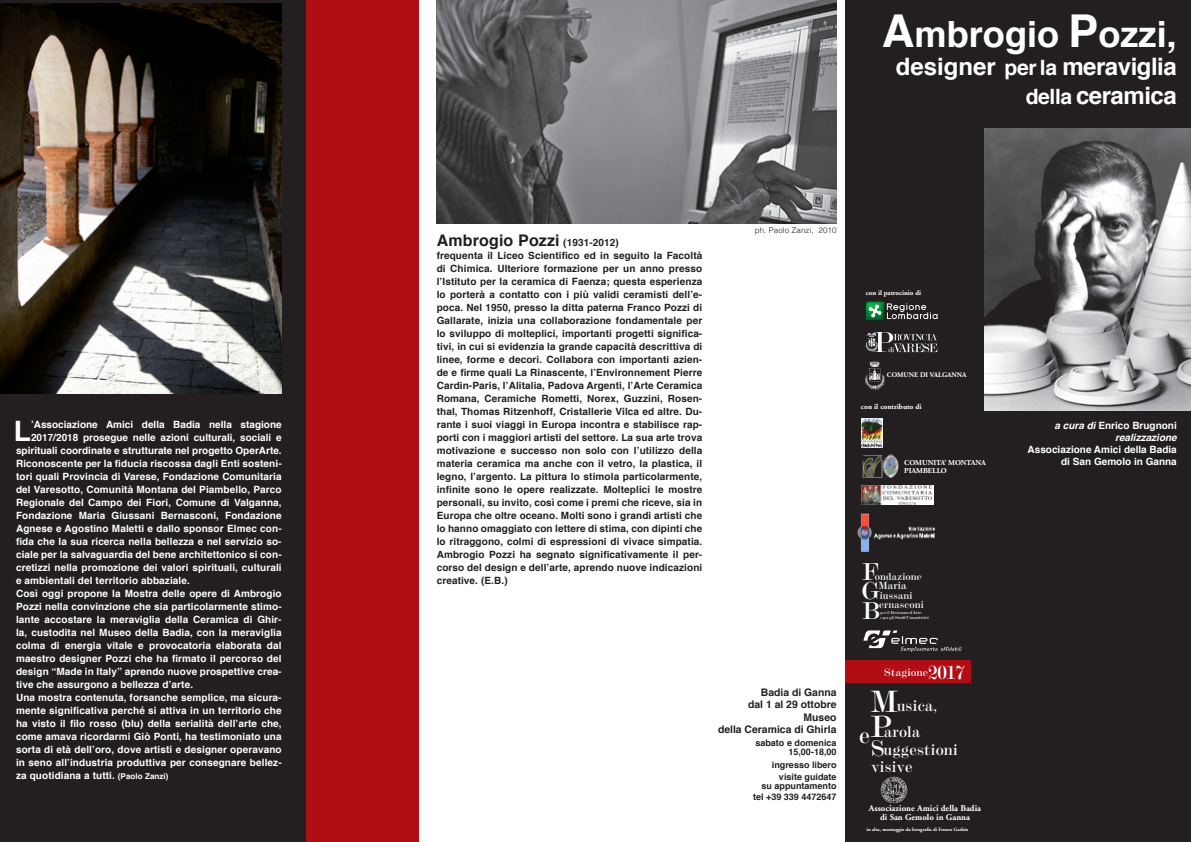
<style>
.page{position:relative;width:1191px;height:842px;background:#fff}
.page>*{position:absolute;margin:0;border:0;box-sizing:border-box;transform-origin:0 0}
.t1{font:700 36.2px "Helvetica";color:#fff}
.t2{font:700 28.1px "Helvetica";color:#fff}
.t3{font:25.1px "Modern 20 BT Roman B";color:#fff}
.t4{font:700 24px/28.8px "Helvetica";letter-spacing:-.02em;color:#fff;text-align:right}
.t5{font:23.1px "Modern 20 BT Roman B";color:#fff}
.t6{font:700 16px "Helvetica";letter-spacing:.01em;color:#231f20}
.t7{font:15.9px/25.2px "Modern 20 BT Roman B";color:#fff}
.t8{font:11.1px "Modern 20 BT Roman B";color:#fff}
.t9{font:10.8px "Modern 20 BT Roman B";color:#fff}
.t10{font:700 10.4px/12.5px "Helvetica";color:#231f20;text-align:right}
.t11{font:10.3px "Modern 20 BT Roman B";color:#fff}
.t12{font:700 10px/12px "Helvetica";letter-spacing:.01em;color:#fff;text-align:right}
.t13{font:700 10px/13px "Helvetica";letter-spacing:.01em;color:#231f20;text-align:justify}
.t14{font:italic 700 10px/12px "Helvetica";color:#fff;text-align:right}
.t15{font:700 9px/9.1px "Helvetica";color:#231f20;text-align:right}
.t16{font:700 8.8px/8.8px "Adobe Garamond";color:#fff;text-align:center}
.t17{font:300 8px "Helvetica";letter-spacing:.01em;color:#231f20}
.t18{font:700 7.6px "Adobe Garamond";color:#fff}
.t19{font:700 7.5px/7.6px "Adobe Garamond Pro";color:#fff}
.t20{font:700 7px "Adobe Garamond";color:#fff}
.t21{font:700 5px "Adobe Garamond";color:#fff}
.t22{font:4.5px/5.4px "Modern 20 BT Roman B";color:#fff}
.s1{font-size:8px}
.s2{font-size:45.2px}
.s3{font-size:21.1px}
.s4{font-size:10px}
.s5{font-size:4px}
.s6{font-size:20.3px}
.s7{font-size:31.7px}
.s8{font-size:23.1px}
.s9{font-style:normal}
</style>
<div class="page">
<div style="left:845px;top:0;width:346px;height:842px;background:#231f20"></div>
<img style="left:881px;top:777px;width:27px;height:26px">
<div style="left:845px;top:660px;width:125px;height:23px;background:#b00d15"></div>
<img style="left:984px;top:129px;width:207px;height:32px">
<img style="left:984px;top:161px;width:207px;height:250px">
<img style="left:865px;top:332px;width:72px;height:21px">
<img style="left:865px;top:362px;width:20px;height:28px">
<svg style="left:866px;top:302px;width:71px;height:18px"></svg>
<svg style="left:863px;top:630px;width:98px;height:22px"></svg>
<img style="left:862px;top:454px;width:36px;height:23px">
<img style="left:861px;top:419px;width:22px;height:28px">
<img style="left:861px;top:485px;width:72px;height:20px">
<img style="left:857px;top:513px;width:78px;height:39px">
<img style="left:437px;top:0;width:399px;height:223px">
<div style="left:0;top:0;width:419px;height:842px;background:#231f20"></div>
<div style="left:306px;top:0;width:113px;height:842px;background:#b00d15"></div>
<img style="left:0;top:3px;width:282px;height:390px">
<h2 class="t2" style="left:14px;top:408px;width:19px">L</h2>
<p class="t12" style="left:31px;top:418px;width:252px">’Associazione Amici della Badia nella stagione</p>
<p class="t12" style="left:31px;top:431px;width:252px">2017/2018 prosegue nelle azioni culturali, sociali e</p>
<p class="t12" style="left:16px;top:444px;width:267px">spirituali coordinate e strutturate nel progetto OperArte.</p>
<p class="t12" style="left:16px;top:457px;width:267px">Riconoscente per la fiducia riscossa dagli Enti sosteni-</p>
<p class="t12" style="left:16px;top:470px;width:267px">tori quali Provincia di Varese, Fondazione Comunitaria</p>
<p class="t12" style="left:16px;top:483px;width:267px">del Varesotto, Comunità Montana del Piambello, Parco</p>
<p class="t12" style="left:16px;top:496px;width:267px">Regionale del Campo dei Fiori, Comune di Valganna,</p>
<p class="t12" style="left:16px;top:509px;width:267px">Fondazione Maria Giussani Bernasconi, Fondazione</p>
<p class="t12" style="left:16px;top:522px;width:267px">Agnese e Agostino Maletti e dallo sponsor Elmec con-</p>
<p class="t12" style="left:16px;top:535px;width:267px">fida che la sua ricerca nella bellezza e nel servizio so-</p>
<p class="t12" style="left:16px;top:548px;width:267px">ciale per la salvaguardia del bene architettonico si con-</p>
<p class="t12" style="left:16px;top:561px;width:267px">cretizzi nella promozione dei valori spirituali, culturali</p>
<p class="t12" style="left:16px;top:574px;width:175px">e ambientali del territorio abbaziale.</p>
<p class="t12" style="left:16px;top:587px;width:267px">Così oggi propone la Mostra delle opere di Ambrogio</p>
<p class="t12" style="left:16px;top:600px;width:267px">Pozzi nella convinzione che sia particolarmente stimo-</p>
<p class="t12" style="left:16px;top:613px;width:267px">lante accostare la meraviglia della Ceramica di Ghir-</p>
<p class="t12" style="left:16px;top:626px;width:267px">la, custodita nel Museo della Badia, con la meraviglia</p>
<p class="t12" style="left:16px;top:639px;width:267px">colma di energia vitale e provocatoria elaborata dal</p>
<p class="t12" style="left:16px;top:652px;width:267px">maestro designer Pozzi che ha firmato il percorso del</p>
<p class="t12" style="left:16px;top:665px;width:267px">design “Made in Italy” aprendo nuove prospettive crea-</p>
<p class="t12" style="left:16px;top:678px;width:179px">tive che assurgono a bellezza d’arte.</p>
<p class="t12" style="left:16px;top:691px;width:267px">Una mostra contenuta, forsanche semplice, ma sicura-</p>
<p class="t12" style="left:16px;top:704px;width:267px">mente significativa perché si attiva in un territorio che</p>
<p class="t12" style="left:16px;top:717px;width:267px">ha visto il filo rosso (blu) della serialità dell’arte che,</p>
<p class="t12" style="left:16px;top:730px;width:267px">come amava ricordarmi Giò Ponti, ha testimoniato una</p>
<p class="t12" style="left:16px;top:743px;width:267px">sorta di età dell’oro, dove artisti e designer operavano</p>
<p class="t12" style="left:16px;top:756px;width:267px">in seno all’industria produttiva per consegnare bellez-</p>
<p class="t12" style="left:16px;top:769px;width:154px">za quotidiana a tutti. <span class="s1">(Paolo Zanzi)</span></p>
<h1 class="t1" style="left:882px;top:5px;width:296px"><span class="s2">A</span>mbrogio <span class="s2">P</span>ozzi,</h1>
<h3 class="t4" style="left:895px;top:52px;width:282px">designer <span class="s3">per la</span> meraviglia <span class="s3">della</span> ceramica</h3>
<h3 class="t6" style="left:437px;top:227px;width:184px">Ambrogio Pozzi <span class="s4">(1931-2012)</span></h3>
<p class="t13" style="left:437px;top:249px;width:267px">frequenta il Liceo Scientifico ed in seguito la Facoltà di Chimica. Ulteriore formazione per un anno presso l’Istituto per la ceramica di Faenza; questa esperienza lo porterà a contatto con i più validi ceramisti dell’e&shy;poca. Nel 1950, presso la ditta paterna Franco Pozzi di Gallarate, inizia una collaborazione fondamentale per lo sviluppo di molteplici, importanti progetti significa&shy;tivi, in cui si evidenzia la grande capacità descrittiva di linee, forme e decori. Collabora con importanti azien&shy;de e firme quali La Rinascente, l’Environnement Pierre Cardin-Paris, l’Alitalia, Padova Argenti, l’Arte Ceramica Romana, Ceramiche Rometti, Norex, Guzzini, Rosen&shy;thal, Thomas Ritzenhoff, Cristallerie Vilca ed altre. Du&shy;rante i suoi viaggi in Europa incontra e stabilisce rap&shy;porti con i maggiori artisti del settore. La sua arte trova motivazione e successo non solo con l’utilizzo della materia ceramica ma anche con il vetro, la plastica, il legno, l’argento. La pittura lo stimola particolarmente, infinite sono le opere realizzate. Molteplici le mostre personali, su invito, così come i premi che riceve, sia in Europa che oltre oceano. Molti sono i grandi artisti che lo hanno omaggiato con lettere di stima, con dipinti che lo ritraggono, colmi di espressioni di vivace simpatia.<br>Ambrogio Pozzi ha segnato significativamente il per&shy;corso del design e dell’arte, aprendo nuove indicazioni creative. (E.B.)</p>
<p class="t17" style="left:755px;top:224px;width:83px">ph. Paolo Zanzi, 2010</p>
<p class="t10" style="left:718px;top:686px;width:120px">Badia di Ganna<br>dal 1 al 29 ottobre<br>Museo<br>della Ceramica di Ghirla</p>
<p class="t15" style="left:755px;top:738px;width:83px">sabato e domenica<br>15,00-18,00</p>
<p class="t15" style="left:772px;top:759px;width:66px;line-height:12.2px">ingresso libero visite guidate</p>
<p class="t15" style="left:753px;top:781px;width:85px;line-height:11px">su appuntamento tel +39 339 4472647</p>
<p class="t20" style="left:865px;top:289px;width:57px">con il patrocinio di</p>
<p class="t20" style="left:887px;top:371px;width:81px">COMUNE DI VALGANNA</p>
<p class="t18" style="left:861px;top:403px;width:62px">con il contributo di</p>
<p class="t19" style="left:904px;top:459px;width:83px">COMUNITA’ MONTANA<br>PIAMBELLO</p>
<h3 class="t3" style="left:862px;top:556px;width:19px">F</h3>
<p class="t11" style="left:875px;top:570px;width:48px">ondazione</p>
<h3 class="t3" style="left:861px;top:575px;width:20px">G</h3>
<p class="t11" style="left:879px;top:589px;width:34px">iussani</p>
<p class="t9" style="left:878px;top:579px;width:30px">Maria</p>
<h3 class="t3" style="left:862px;top:595px;width:20px">B</h3>
<p class="t11" style="left:879px;top:598px;width:46px">ernasconi</p>
<p class="t22" style="left:880px;top:609px;width:50px"><span class="s5">per il</span> Restauro d’Arte<br><span class="s5">e per gli</span> Studi Umanistici</p>
<p class="t8" style="left:884px;top:665px;width:83px">Stagione<span class="s6">2017</span></p>
<h3 class="t7" style="left:870px;top:693px;width:68px"><span class="s7">M</span>usica,<br><span class="s7">P</span>arola</h3>
<h3 class="t5" style="left:859px;top:721px;width:13px">e</h3>
<h3 class="t7" style="left:870px;top:742px;width:89px;line-height:16.1px"><span class="s8">S</span>uggestioni visive</h3>
<p class="t16" style="left:869px;top:804px;width:114px">Associazione Amici della Badia di San Gemolo in Ganna</p>
<p class="t21" style="left:866px;top:827px;width:103px">in alto, montaggio da fotografia di Franco Garbin</p>
<p class="t14" style="left:1054px;top:419px;width:124px">a cura di <span class="s9">Enrico Brugnoni </span>realizzazione</p>
<p class="t12" style="left:1027px;top:443px;width:151px">Associazione Amici della Badia di San Gemolo in Ganna</p>
</div>
